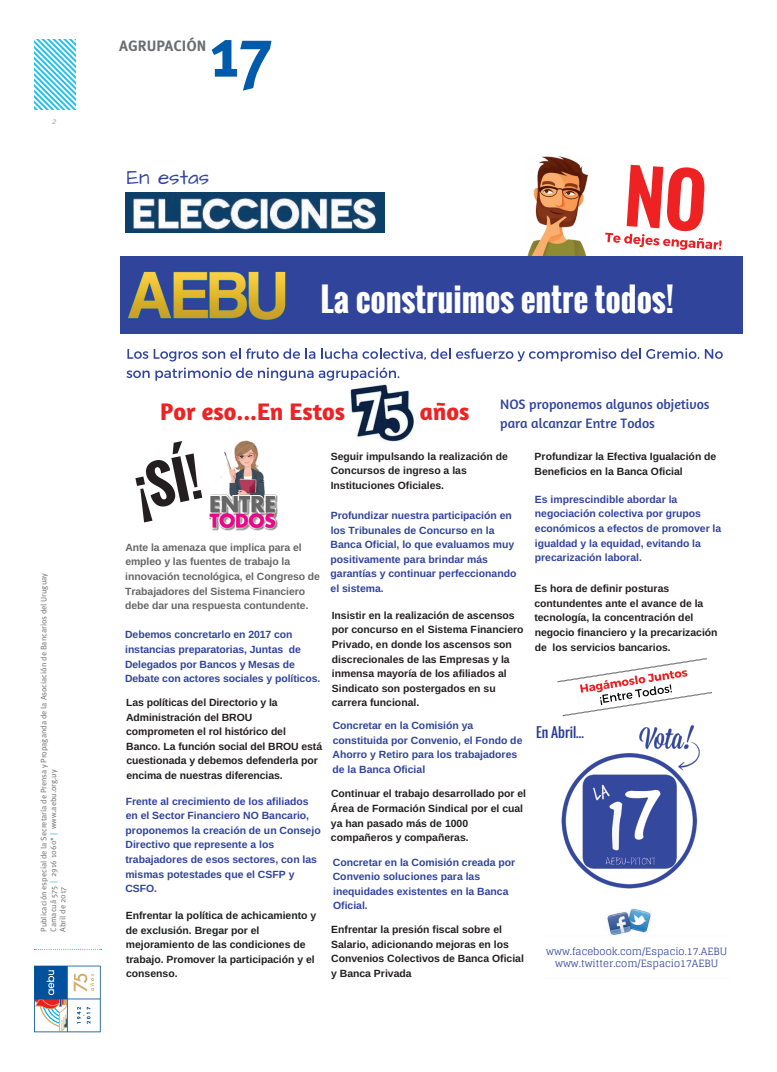
<style>
.page{position:relative;width:777px;height:1072px;background:#fff}
.page>*{position:absolute;margin:0;border:0;box-sizing:border-box;transform-origin:0 0}
.t1{font:700 70px "Meta Pro";color:#015aaa}
.t2{font:700 51.2px "Oswald";color:#231f20}
.t3{font:700 32.4px "Oswald";color:#fff}
.t4{font:700 24.3px "Amaranth";color:#ee2223}
.t5{font:20.9px "Architects Daughter";color:#31449c}
.t6{font:700 15px "Meta Pro";color:#6c6d70}
.t7{font:13.9px/19.2px "Amaranth";color:#31449c}
.t8{font:13.5px "Oswald";color:#253a96}
.t9{font:700 10.4px/14.6px "Arimo";color:#231f20}
.t10{font:700 10.4px/14.6px "Arimo";color:#31449c}
.t11{font:700 10.4px/14.6px "Arimo";letter-spacing:-.005em;color:#666}
.t12{font:700 10.4px/14.6px "Arimo";color:#1f2020}
.t13{font:10px/11.9px "Glegoo";color:#31449c;text-align:center}
.t14{font:italic 9px "Meta Pro";color:#a8a9ad}
.t15{font:8px/9.6px "Meta Pro";color:#6c6d70}
.s1{color:#00abe5}
</style>
<div class="page">
<svg style="left:34px;top:40px;width:41px;height:70px"></svg>
<svg style="left:34px;top:948px;width:68px;height:2px"></svg>
<svg style="left:34px;top:965px;width:67px;height:67px"></svg>
<img style="left:125px;top:193px;width:260px;height:39px">
<img style="left:525px;top:156px;width:64px;height:101px">
<div style="left:120px;top:257px;width:623px;height:77px;background:#31449c"></div>
<img style="left:127px;top:271px;width:160px;height:50px">
<svg style="left:127px;top:349px;width:21px;height:10px"></svg>
<svg style="left:154px;top:348px;width:161px;height:13px"></svg>
<svg style="left:321px;top:348px;width:378px;height:13px"></svg>
<svg style="left:705px;top:349px;width:17px;height:10px"></svg>
<svg style="left:126px;top:367px;width:187px;height:14px"></svg>
<svg style="left:319px;top:367px;width:80px;height:14px"></svg>
<img style="left:216px;top:440px;width:49px;height:53px">
<img style="left:209px;top:493px;width:69px;height:38px">
<svg style="left:557px;top:658px;width:155px;height:58px"></svg>
<img style="left:607px;top:908px;width:44px;height:27px">
<hr style="left:543px;top:935px;width:187px;height:1px;background:#fafbfb">
<hr style="left:543px;top:977px;width:187px;height:2px;background:#fafbfb">
<img style="left:561px;top:753px;width:137px;height:136px">
<img style="left:632px;top:703px;width:70px;height:71px">
<img style="left:348px;top:380px;width:66px;height:62px">
<svg style="left:605px;top:232px;width:116px;height:18px"></svg>
<p class="t14" style="left:52px;top:115px;width:6px">2</p>
<p class="t15" style="left:39px;top:931px;width:360px;rotate:-90deg">Publicación especial de la Secretaría de Prensa y Propaganda de la Asociación de Bancarios del Uruguay<br>Camacuá 575 <span class="s1">|</span> 2916 1060* <span class="s1">|</span> www.aebu.org.uy<br>Abril de 2017</p>
<h3 class="t6" style="left:119px;top:37px;width:88px">AGRUPACIÓN</h3>
<h1 class="t1" style="left:209px;top:8px;width:65px">17</h1>
<h3 class="t5" style="left:127px;top:164px;width:84px">En estas</h3>
<h3 class="t3" style="left:320px;top:274px;width:355px">La construimos entre todos!</h3>
<h3 class="t4" style="left:160px;top:396px;width:187px">Por eso...En Estos</h3>
<h3 class="t4" style="left:420px;top:396px;width:51px">años</h3>
<h3 class="t7" style="left:500px;top:394px;width:211px">NOS proponemos algunos objetivos para alcanzar Entre Todos</h3>
<h2 class="t2" style="left:127px;top:452px;width:69px;rotate:-12deg">¡SÍ!</h2>
<p class="t11" style="left:125px;top:540px;width:196px">Ante la amenaza que implica para el empleo y las fuentes de trabajo la innovación tecnológica, el Congreso de Trabajadores del Sistema Financiero debe dar una respuesta contundente.</p>
<p class="t10" style="left:125px;top:627px;width:197px">Debemos concretarlo en 2017 con instancias preparatorias, Juntas de Delegados por Bancos y Mesas de Debate con actores sociales y políticos.</p>
<p class="t9" style="left:331px;top:449px;width:179px">Seguir impulsando la realización de<br>Concursos de ingreso a las<br>Instituciones Oficiales.</p>
<p class="t10" style="left:330px;top:508px;width:187px">Profundizar nuestra participación en los Tribunales de Concurso en la<br>Banca Oficial, lo que evaluamos muy positivamente para brindar más garantías y continuar perfeccionando el sistema.</p>
<p class="t9" style="left:332px;top:608px;width:193px">Insistir en la realización de ascensos por concurso en el Sistema Financiero Privado, en donde los ascensos son discrecionales de las Empresas y la inmensa mayoría de los afiliados al Sindicato son postergados en su carrera funcional.</p>
<p class="t9" style="left:534px;top:449px;width:183px">Profundizar la Efectiva Igualación de<br>Beneficios en la Banca Oficial</p>
<p class="t10" style="left:535px;top:492px;width:188px">Es imprescindible abordar la negociación colectiva por grupos económicos a efectos de promover la igualdad y la equidad, evitando la precarización laboral.</p>
<p class="t9" style="left:534px;top:581px;width:185px">Es hora de definir posturas contundentes ante el avance de la tecnología, la concentración del negocio financiero y la precarización de los servicios bancarios.</p>
<p class="t9" style="left:126px;top:695px;width:198px">Las políticas del Directorio y la Administración del BROU comprometen el rol histórico del Banco. La función social del BROU está cuestionada y debemos defenderla por encima de nuestras diferencias.</p>
<p class="t10" style="left:125px;top:793px;width:197px">Frente al crecimiento de los afiliados en el Sector Financiero NO Bancario, proponemos la creación de un Consejo<br>Directivo que represente a los trabajadores de esos sectores, con las mismas potestades que el CSFP y<br>CSFO.</p>
<p class="t10" style="left:332px;top:718px;width:191px">Concretar en la Comisión ya constituida por Convenio, el Fondo de<br>Ahorro y Retiro para los trabajadores de la Banca Oficial</p>
<p class="t9" style="left:331px;top:786px;width:197px">Continuar el trabajo desarrollado por el<br>Área de Formación Sindical por el cual ya han pasado más de 1000 compañeros y compañeras.</p>
<p class="t10" style="left:333px;top:854px;width:184px">Concretar en la Comisión creada por<br>Convenio soluciones para las inequidades existentes en la Banca<br>Oficial.</p>
<p class="t8" style="left:536px;top:722px;width:49px">En Abril...</p>
<p class="t12" style="left:126px;top:908px;width:192px">Enfrentar la política de achicamiento y de exclusión. Bregar por el mejoramiento de las condiciones de trabajo. Promover la participación y el consenso.</p>
<p class="t9" style="left:331px;top:922px;width:194px">Enfrentar la presión fiscal sobre el<br>Salario, adicionando mejoras en los<br>Convenios Colectivos de Banca Oficial y Banca Privada</p>
<p class="t13" style="left:546px;top:945px;width:183px">www.facebook.com/Espacio.17.AEBU www.twitter.com/Espacio17AEBU</p>
</div>
